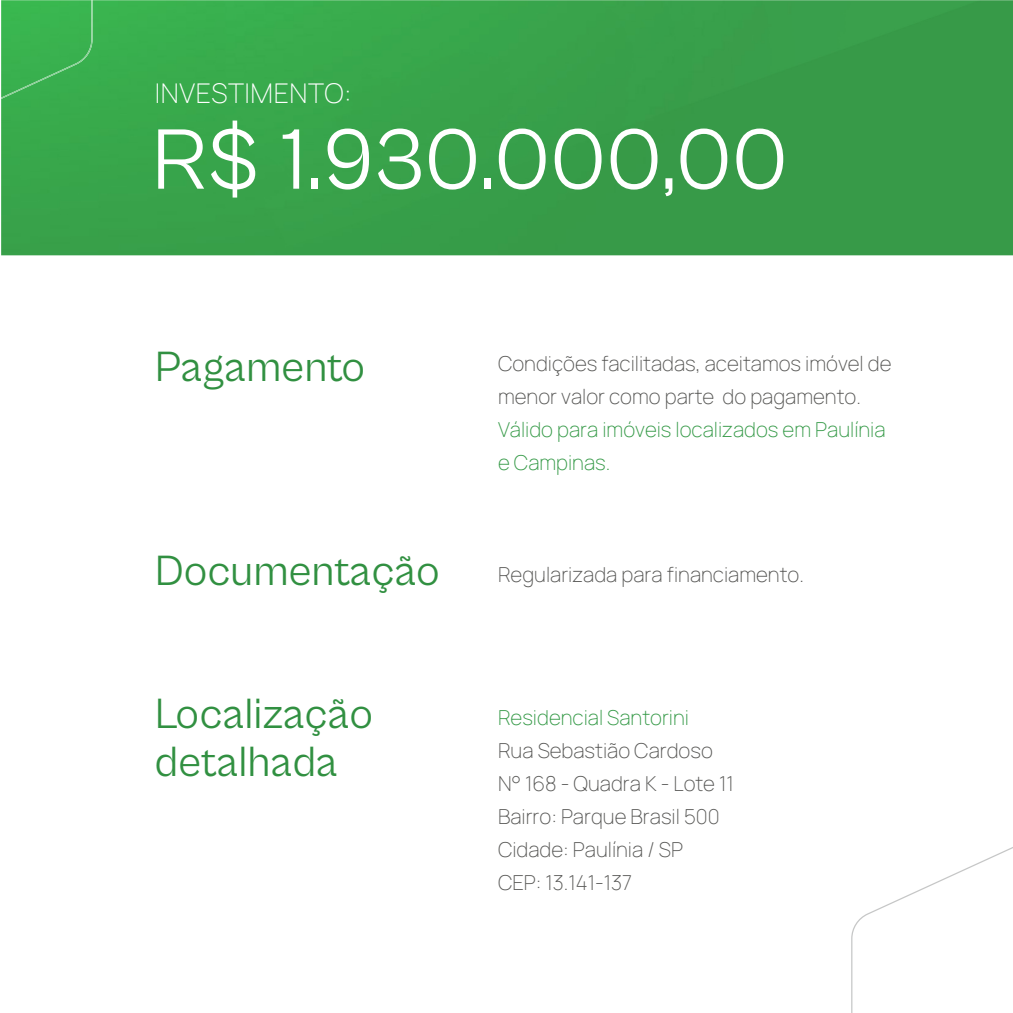
<style>
.page{position:relative;width:1013px;height:1013px;background:#fff}
.page>*{position:absolute;margin:0;border:0;box-sizing:border-box;transform-origin:0 0}
.t1{font:88.5px "Cabinet Grotesk";letter-spacing:-.005em;color:#fff}
.t2{font:43.75px/47.5px "Cabinet Grotesk";color:#319041}
.t3{font:200 27.12px "Manrope";letter-spacing:.02em;color:#fff}
.t4{font:200 20.62px/32.9px "Manrope";color:#585856}
.t5{font:200 20.62px/32.9px "Manrope";color:#369a48}
</style>
<div class="page">
<svg style="left:851px;top:847px;width:161px;height:165px"></svg>
<img style="left:1px;top:0;width:1011px;height:255px">
<div style="left:1px;top:0;width:92px;height:99px;background:#39b34f"></div>
<h3 class="t3" style="left:155px;top:74px;width:198px">INVESTIMENTO:</h3>
<h1 class="t1" style="left:151px;top:112px;width:638px">R$ 1.930.000,00</h1>
<h2 class="t2" style="left:155px;top:343px;width:212px">Pagamento</h2>
<h2 class="t2" style="left:155px;top:547px;width:286px">Documentação</h2>
<h2 class="t2" style="left:155px;top:690px;width:220px">Localização detalhada</h2>
<p class="t4" style="left:498px;top:346px;width:395px">Condições facilitadas, aceitamos imóvel de menor valor como parte do pagamento.</p>
<p class="t5" style="left:498px;top:412px;width:389px">Válido para imóveis localizados em Paulínia e Campinas.</p>
<p class="t4" style="left:498px;top:557px;width:307px">Regularizada para financiamento.</p>
<p class="t5" style="left:498px;top:700px;width:192px">Residencial Santorini</p>
<p class="t4" style="left:498px;top:733px;width:237px">Rua Sebastião Cardoso<br>N° 168 - Quadra K - Lote 11<br>Bairro: Parque Brasil 500<br>Cidade: Paulínia / SP<br>CEP: 13.141-137</p>
</div>
